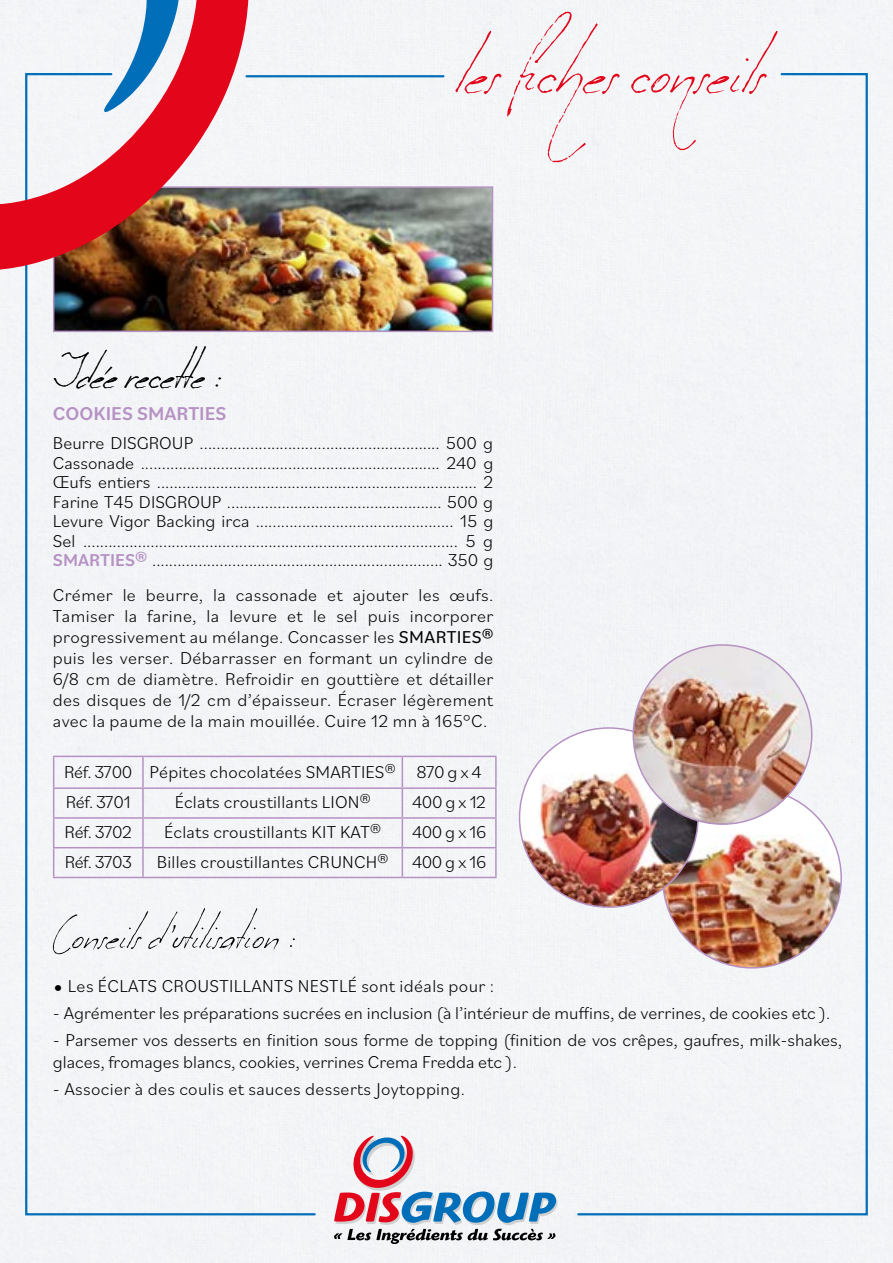
<style>
.page{position:relative;width:893px;height:1263px;background:#f3f4f7}
.page>*{position:absolute;margin:0;border:0;box-sizing:border-box;transform-origin:0 0}
.t1{font:67.5px "Milonguita";color:#e3051a}
.t2{font:42px "Milonguita";color:#000}
.t3{font:500 19.5px "Bilo";color:#b692c3}
.t4{font:300 18px/21px "Bilo";color:#000}
.t5{font:300 18px "Bilo";letter-spacing:.02em;color:#000}
.s1{font-weight:500;color:#b692c3}
.s2{font-weight:400}
.s3{font-size:28.5px}
</style>
<div class="page">
<div style="left:24px;top:72px;width:293px;height:1144px;background:#f3f4f7"></div>
<hr style="left:247px;top:75px;width:196px;height:2px;background:#006eb8">
<svg style="left:334px;top:1135px;width:223px;height:108px"></svg>
<div style="left:576px;top:72px;width:293px;height:1144px;background:#f3f4f7"></div>
<svg style="left:53px;top:908px;width:242px;height:46px"></svg>
<img style="left:52px;top:185px;width:442px;height:148px">
<svg style="left:0;top:0;width:258px;height:280px"></svg>
<hr style="left:53px;top:757px;width:1px;height:30px;background:#b692c3">
<hr style="left:53px;top:756px;width:90px;height:1px;background:#b692c3">
<hr style="left:142px;top:757px;width:2px;height:30px;background:#b692c3">
<hr style="left:143px;top:756px;width:259px;height:1px;background:#b692c3">
<hr style="left:402px;top:757px;width:1px;height:30px;background:#b692c3">
<hr style="left:402px;top:756px;width:95px;height:1px;background:#b692c3">
<hr style="left:495px;top:757px;width:2px;height:30px;background:#b692c3">
<svg style="left:53px;top:789px;width:1px;height:88px"></svg>
<hr style="left:53px;top:787px;width:90px;height:2px;background:#b692c3">
<hr style="left:53px;top:817px;width:90px;height:2px;background:#b692c3">
<hr style="left:53px;top:847px;width:90px;height:1px;background:#b692c3">
<hr style="left:53px;top:877px;width:90px;height:1px;background:#b692c3">
<hr style="left:142px;top:789px;width:2px;height:28px;background:#b692c3">
<hr style="left:142px;top:819px;width:2px;height:28px;background:#b692c3">
<hr style="left:142px;top:848px;width:2px;height:29px;background:#b692c3">
<hr style="left:143px;top:787px;width:259px;height:2px;background:#b692c3">
<hr style="left:143px;top:817px;width:259px;height:2px;background:#b692c3">
<hr style="left:143px;top:847px;width:259px;height:1px;background:#b692c3">
<hr style="left:143px;top:877px;width:259px;height:1px;background:#b692c3">
<svg style="left:402px;top:789px;width:1px;height:88px"></svg>
<hr style="left:402px;top:787px;width:95px;height:2px;background:#b692c3">
<hr style="left:495px;top:789px;width:2px;height:28px;background:#b692c3">
<hr style="left:495px;top:819px;width:2px;height:28px;background:#b692c3">
<hr style="left:495px;top:848px;width:2px;height:29px;background:#b692c3">
<hr style="left:402px;top:817px;width:95px;height:2px;background:#b692c3">
<hr style="left:402px;top:847px;width:95px;height:1px;background:#b692c3">
<hr style="left:402px;top:877px;width:95px;height:1px;background:#b692c3">
<img style="left:663px;top:789px;width:178px;height:179px;border-radius:89px">
<img style="left:519px;top:728px;width:179px;height:179px;border-radius:89px">
<img style="left:633px;top:645px;width:179px;height:179px;border-radius:89px">
<h2 class="t2" style="left:53px;top:348px;width:171px">Idée recette :</h2>
<p class="t3" style="left:53px;top:400px;width:175px">COOKIES SMARTIES</p>
<h1 class="t1" style="left:455px;top:29px;width:309px">les fiches conseils</h1>
<p class="t4" style="left:53px;top:433px;width:442px;line-height:19.5px;text-align:justify">Beurre DISGROUP ......................................................... 500 g Cassonade ....................................................................... 240 g Œufs entiers ............................................................................ 2<br>Farine T45 DISGROUP ................................................... 500 g Levure Vigor Backing irca ............................................... 15 g Sel ......................................................................................... 5 g <span class="s1">SMARTIES®</span> ..................................................................... 350 g</p>
<p class="t4" style="left:53px;top:584px;width:442px;text-align:justify">Crémer le beurre, la cassonade et ajouter les œufs.<br>Tamiser la farine, la levure et le sel puis incorporer progressivement au mélange. Concasser les <span class="s2">SMARTIES® </span>puis les verser. Débarrasser en formant un cylindre de 6/8 cm de diamètre. Refroidir en gouttière et détailler des disques de 1/2 cm d’épaisseur. Écraser légèrement avec la paume de la main mouillée. Cuire 12 mn à 165°C.</p>
<p class="t4" style="left:64px;top:755px;width:419px;line-height:30.8px">Réf. 3700 Pépites chocolatées SMARTIES® 870 g x 4<br>Réf. 3701</p>
<p class="t4" style="left:175px;top:791px;width:197px">Éclats croustillants LION®</p>
<p class="t4" style="left:412px;top:791px;width:75px">400 g x 12</p>
<p class="t4" style="left:65px;top:821px;width:69px">Réf. 3702</p>
<p class="t4" style="left:164px;top:821px;width:218px">Éclats croustillants KIT KAT®</p>
<p class="t4" style="left:412px;top:821px;width:76px">400 g x 16</p>
<p class="t4" style="left:65px;top:851px;width:69px">Réf. 3703</p>
<p class="t4" style="left:157px;top:851px;width:233px">Billes croustillantes CRUNCH®</p>
<p class="t4" style="left:412px;top:851px;width:76px">400 g x 16</p>
<p class="t5" style="left:53px;top:974px;width:443px"><span class="s3">•</span> Les ÉCLATS CROUSTILLANTS NESTLÉ sont idéals pour :</p>
<p class="t4" style="left:53px;top:1002px;width:779px">- Agrémenter les préparations sucrées en inclusion (à l’intérieur de muffins, de verrines, de cookies etc ).</p>
<p class="t4" style="left:53px;top:1029px;width:791px;line-height:21.6px">- Parsemer vos desserts en finition sous forme de topping (finition de vos crêpes, gaufres, milk-shakes, glaces, fromages blancs, cookies, verrines Crema Fredda etc ).</p>
<p class="t5" style="left:53px;top:1076px;width:414px">- Associer à des coulis et sauces desserts Joytopping.</p>
</div>
